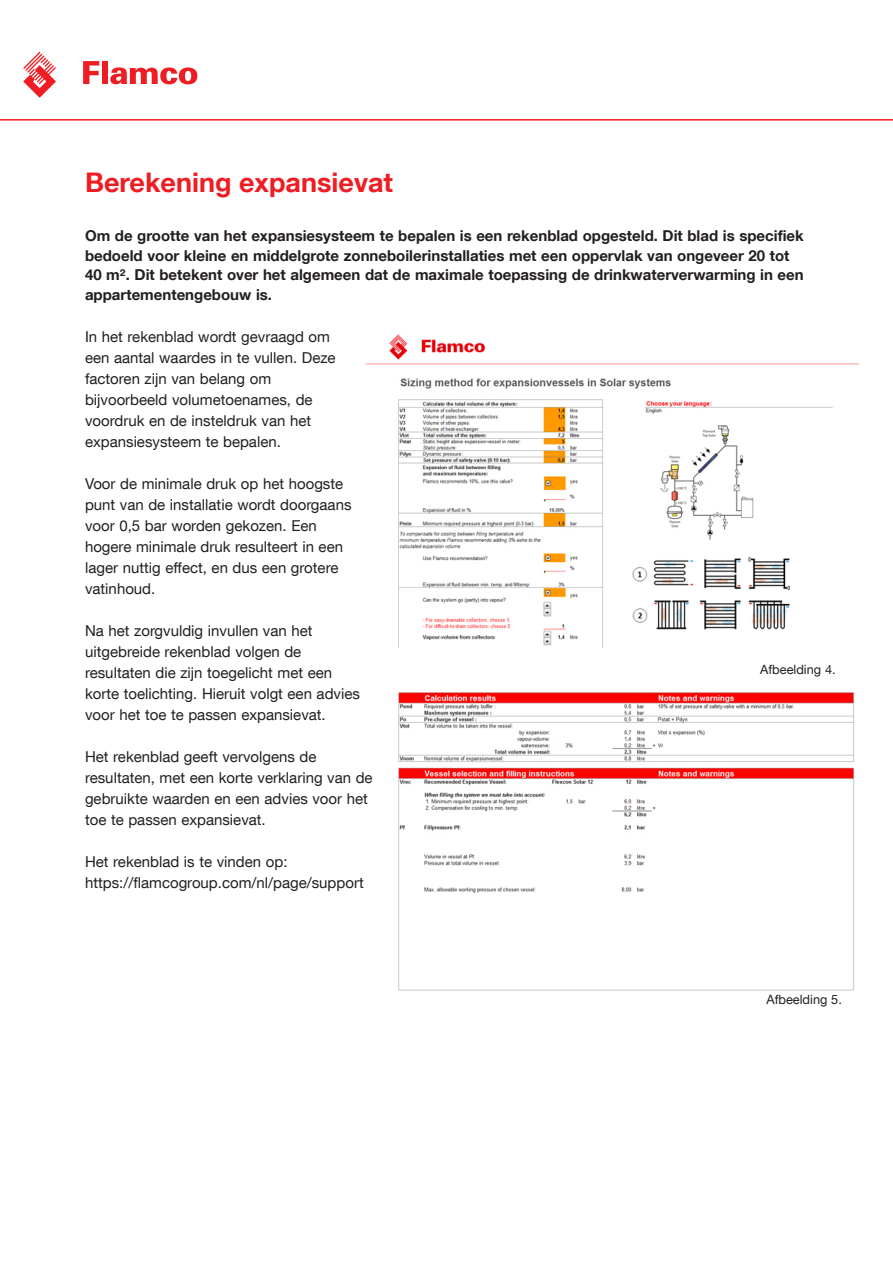
<style>
.page{position:relative;width:893px;height:1263px;background:#fff}
.page>*{position:absolute;margin:0;border:0;box-sizing:border-box;transform-origin:0 0}
.kopregel_rood_18_20{font:700 27px "Helvetica Neue LT Com";color:#ee1d23}
.body{font:15px/21px "Helvetica Neue LT Com";color:#231f20}
.body_intro_10_13{font:700 15px/19.5px "Helvetica Neue LT Com";color:#231f20}
.bijschrift_8_5_9_5{font:12.75px "Helvetica Neue LT Com";color:#231f20}
</style>
<div class="page">
<svg style="left:0;top:51px;width:893px;height:70px"></svg>
<svg style="left:23px;top:52px;width:33px;height:46px"></svg>
<svg style="left:83px;top:61px;width:16px;height:23px"></svg>
<div style="left:102px;top:61px;width:6px;height:23px;background:#ee1d23"></div>
<svg style="left:110px;top:67px;width:87px;height:17px"></svg>
<img style="left:365px;top:334px;width:494px;height:314px">
<img style="left:398px;top:689px;width:457px;height:302px">
<p class="kopregel_rood_18_20" style="left:85px;top:165px;width:310px">Berekening expansievat</p>
<p class="body_intro_10_13" style="left:85px;top:225px;width:720px">Om de grootte van het expansiesysteem te bepalen is een rekenblad opgesteld. Dit blad is specifiek bedoeld voor kleine en middelgrote zonneboilerinstallaties met een oppervlak van ongeveer 20 tot 40 m². Dit betekent over het algemeen dat de maximale toepassing de drinkwaterverwarming in een appartementengebouw is.</p>
<p class="body" style="left:85px;top:325px;width:252px">In het rekenblad wordt gevraagd om een aantal waardes in te vullen. Deze factoren zijn van belang om bijvoorbeeld volumetoenames, de voordruk en de insteldruk van het expansiesysteem te bepalen.</p>
<p class="body" style="left:85px;top:472px;width:268px">Voor de minimale druk op het hoogste punt van de installatie wordt doorgaans voor 0,5 bar worden gekozen. Een hogere minimale druk resulteert in een lager nuttig effect, en dus een grotere vatinhoud.</p>
<p class="body" style="left:85px;top:619px;width:276px">Na het zorgvuldig invullen van het uitgebreide rekenblad volgen de resultaten die zijn toegelicht met een korte toelichting. Hieruit volgt een advies voor het toe te passen expansievat.</p>
<p class="body" style="left:85px;top:745px;width:289px">Het rekenblad geeft vervolgens de resultaten, met een korte verklaring van de gebruikte waarden en een advies voor het toe te passen expansievat.</p>
<p class="body" style="left:85px;top:850px;width:204px">Het rekenblad is te vinden op:</p>
<p class="body" style="left:85px;top:871px;width:280px">https://flamcogroup.com/nl/page/support</p>
<p class="bijschrift_8_5_9_5" style="left:760px;top:661px;width:77px">Afbeelding 4.</p>
<p class="bijschrift_8_5_9_5" style="left:766px;top:991px;width:77px">Afbeelding 5.</p>
</div>
